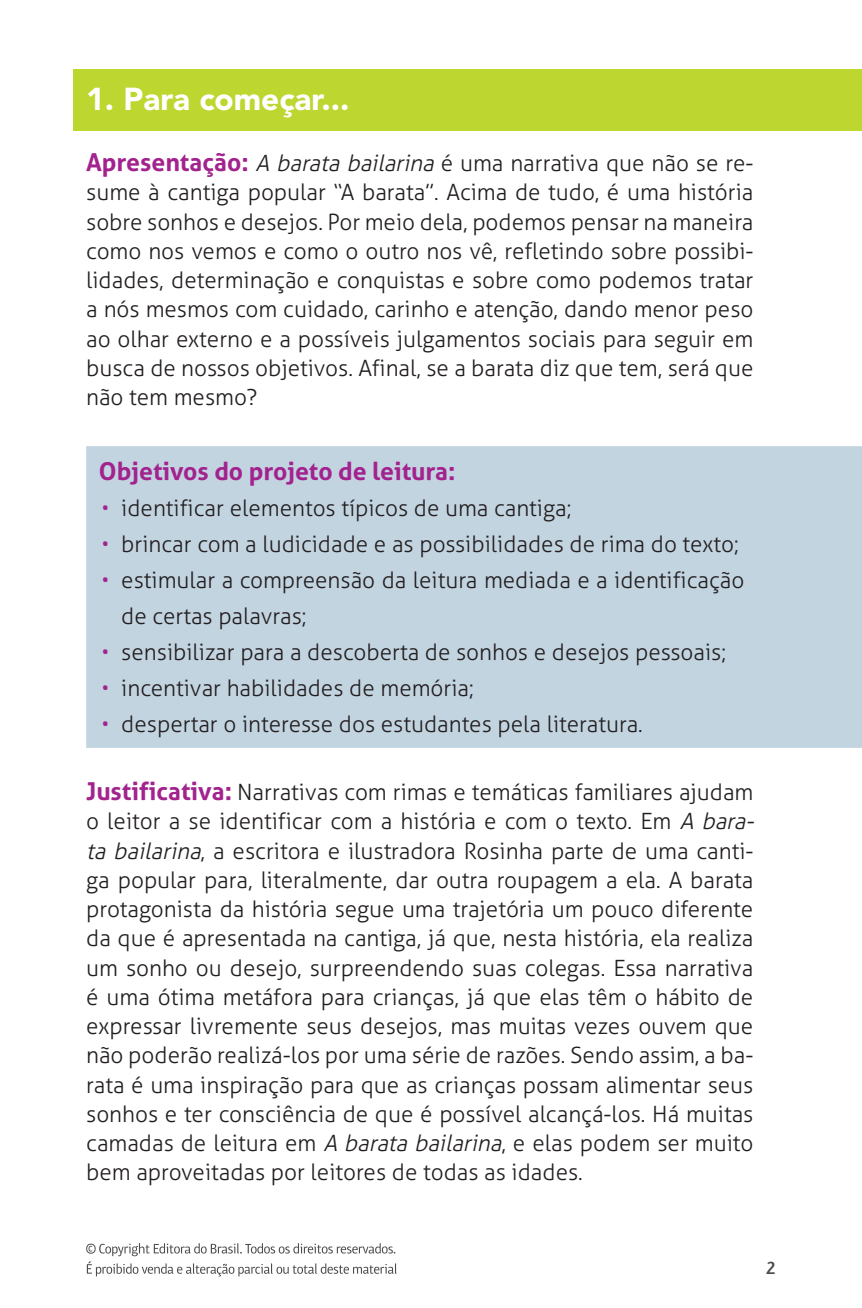
<style>
.page{position:relative;width:862px;height:1308px;background:#fff}
.page>*{position:absolute;margin:0;border:0;box-sizing:border-box;transform-origin:0 0}
.t1{font:900 31.5px "Avenir LT Std";color:#fff}
.t2{font:700 24.75px "Aller";color:#a2238e}
.t3{font:300 22.5px/29.2px "Aller";color:#231f20}
.t4{font:500 18px "Highlander Std";color:#4b4c4d}
.s1{font-weight:700;font-size:24.75px;color:#a2238e}
.s2{font-style:italic}
.s3{font-family:"Barrio";font-weight:400;color:#a2238e}
</style>
<div class="page">
<svg style="left:86px;top:1243px;width:310px;height:33px"></svg>
<div style="left:73px;top:69px;width:788px;height:61px;background:#bed630"></div>
<div style="left:86px;top:446px;width:775px;height:302px;background:#c3d4e1"></div>
<h1 class="t1" style="left:86px;top:80px;width:264px">1. Para começar...</h1>
<p class="t3" style="left:86px;top:148px;width:668px;text-align:justify"><span class="s1">Apresentação:</span> <span class="s2">A barata bailarina</span> é uma narrativa que não se re&shy;sume à cantiga popular “A barata”. Acima de tudo, é uma história sobre sonhos e desejos. Por meio dela, podemos pensar na maneira como nos vemos e como o outro nos vê, refletindo sobre possibi&shy;lidades, determinação e conquistas e sobre como podemos tratar a nós mesmos com cuidado, carinho e atenção, dando menor peso ao olhar externo e a possíveis julgamentos sociais para seguir em busca de nossos objetivos. Afinal, se a barata diz que tem, será que não tem mesmo?</p>
<p class="t2" style="left:99px;top:455px;width:357px">Objetivos do projeto de leitura:</p>
<p class="t3" style="left:102px;top:493px;width:470px"><span class="s3">•</span> identificar elementos típicos de uma cantiga;</p>
<p class="t3" style="left:102px;top:529px;width:637px"><span class="s3">•</span> brincar com a ludicidade e as possibilidades de rima do texto;</p>
<p class="t3" style="left:121px;top:561px;width:624px;line-height:36px;text-indent:-19px"><span class="s3">•</span> estimular a compreensão da leitura mediada e a identificação de certas palavras;</p>
<p class="t3" style="left:102px;top:637px;width:625px"><span class="s3">•</span> sensibilizar para a descoberta de sonhos e desejos pessoais;</p>
<p class="t3" style="left:102px;top:673px;width:373px"><span class="s3">•</span> incentivar habilidades de memória;</p>
<p class="t3" style="left:102px;top:709px;width:542px"><span class="s3">•</span> despertar o interesse dos estudantes pela literatura.</p>
<p class="t3" style="left:86px;top:777px;width:674px"><span class="s1">Justificativa:</span> Narrativas com rimas e temáticas familiares ajudam o leitor a se identificar com a história e com o texto. Em <span class="s2">A bara&shy;ta bailarina</span>, a escritora e ilustradora Rosinha parte de uma canti&shy;ga popular para, literalmente, dar outra roupagem a ela. A barata protagonista da história segue uma trajetória um pouco diferente da que é apresentada na cantiga, já que, nesta história, ela realiza um sonho ou desejo, surpreendendo suas colegas. Essa narrativa é uma ótima metáfora para crianças, já que elas têm o hábito de expressar livremente seus desejos, mas muitas vezes ouvem que não poderão realizá-los por uma série de razões. Sendo assim, a ba&shy;rata é uma inspiração para que as crianças possam alimentar seus sonhos e ter consciência de que é possível alcançá-los. Há muitas camadas de leitura em <span class="s2">A barata bailarina</span>, e elas podem ser muito bem aproveitadas por leitores de todas as idades.</p>
<p class="t4" style="left:765px;top:1257px;width:11px">2</p>
</div>
